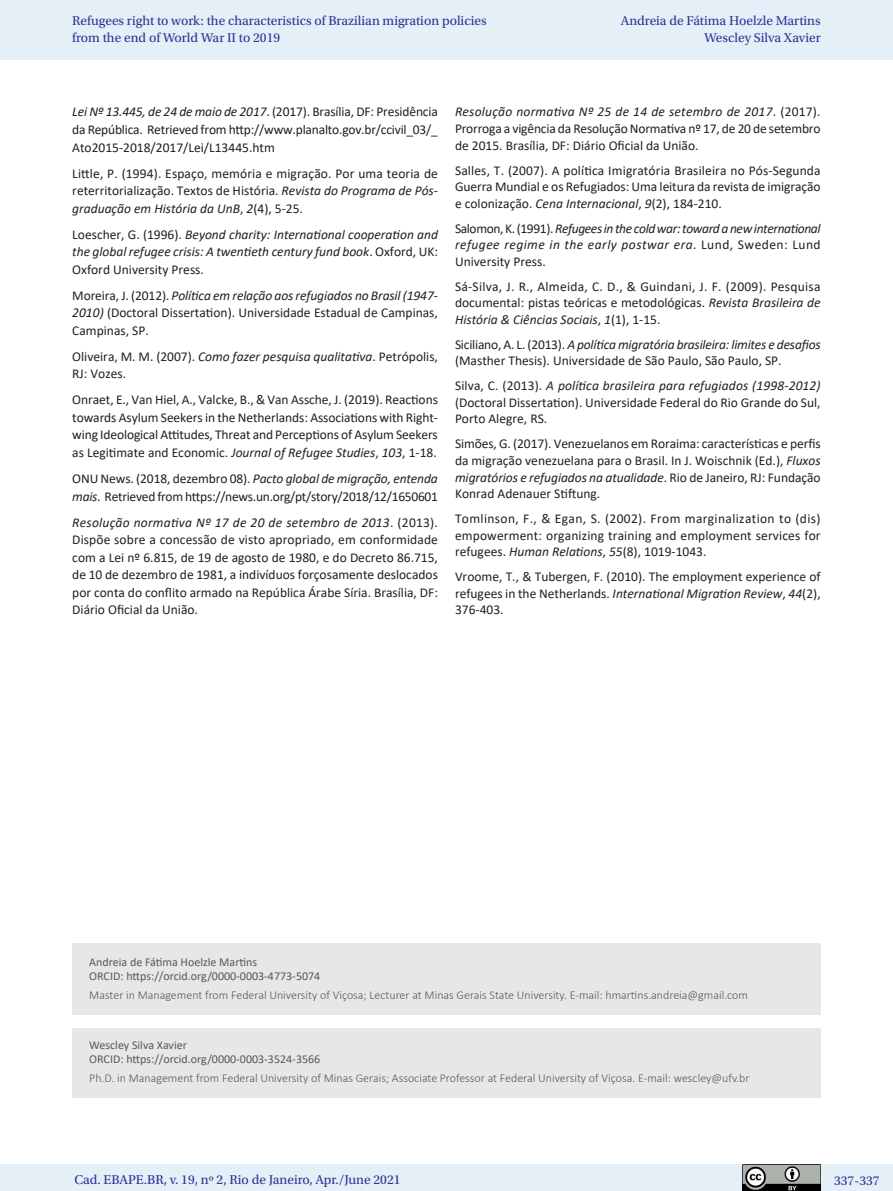
<style>
.page{position:relative;width:893px;height:1191px;background:#fff}
.page>*{position:absolute;margin:0;border:0;box-sizing:border-box;transform-origin:0 0}
.Referencias{font:13.5px/16.5px "Calibri";color:#231f20;text-align:justify}
.Referencias-2{font:italic 13.5px/17.5px "Calibri";color:#231f20;text-align:justify}
.t1{font:13.5px/16.5px "Utopia Std";color:#2b3393}
.Referencias-3{font:13.5px/17.5px "Calibri";letter-spacing:-.02em;color:#231f20}
._06_3_nota_de_fim_au{font:300 12px "Calibri";color:#57585a}
._06_3_nota_de_fim_au-2{font:12px "Calibri";color:#57585a}
.s1{font-style:italic}
.s2{font-style:normal}
</style>
<div class="page">
<div style="left:0;top:0;width:893px;height:60px;background:#e4eff8"></div>
<div style="left:0;top:1164px;width:893px;height:27px;background:#e4eff8"></div>
<img style="left:743px;top:1164px;width:78px;height:27px">
<div style="left:72px;top:942px;width:749px;height:155px;background:#e6e7e9"></div>
<div style="left:72px;top:1015px;width:751px;height:12px;background:#fff"></div>
<p class="t1" style="left:72px;top:13px;width:416px">Refugees right to work: the characteristics of Brazilian migration policies from the end of World War II to 2019</p>
<p class="t1" style="left:621px;top:13px;width:201px;text-align:right">Andreia de Fátima Hoelzle Martins<br>Wescley Silva Xavier</p>
<p class="Referencias" style="left:72px;top:103px;width:367px;line-height:17.5px"><span class="s1">Lei Nº 13.445, de 24 de maio de 2017</span>. (2017). Brasília, DF: Presidência da República. Retrieved from http://www.planalto.gov.br/ccivil_03/_ Ato2015-2018/2017/Lei/L13445.htm</p>
<p class="Referencias" style="left:72px;top:164px;width:367px;line-height:17.5px">Little, P. (1994). Espaço, memória e migração. Por uma teoria de reterritorialização. Textos de História. <span class="s1">Revista do Programa de Pós&shy;graduação em História da UnB</span>, <span class="s1">2</span>(4), 5-25.</p>
<p class="Referencias-2" style="left:72px;top:225px;width:367px"><span class="s2">Loescher, G. (1996).</span> Beyond charity: International cooperation and the global refugee crisis: A twentieth century fund book<span class="s2">. Oxford, UK:<br>Oxford University Press.</span></p>
<p class="Referencias" style="left:72px;top:286px;width:367px;line-height:17.5px">Moreira, J. (2012). <span class="s1">Política em relação aos refugiados no Brasil (1947- 2010)</span> (Doctoral Dissertation). Universidade Estadual de Campinas, Campinas, SP.</p>
<p class="Referencias" style="left:72px;top:347px;width:367px;line-height:17.5px">Oliveira, M. M. (2007). <span class="s1">Como fazer pesquisa qualitativa</span>. Petrópolis,<br>RJ: Vozes.</p>
<p class="Referencias" style="left:72px;top:391px;width:367px;line-height:17.5px">Onraet, E., Van Hiel, A., Valcke, B., &amp; Van Assche, J. (2019). Reactions towards Asylum Seekers in the Netherlands: Associations with Right&shy;wing Ideological Attitudes, Threat and Perceptions of Asylum Seekers as Legitimate and Economic. <span class="s1">Journal of Refugee Studies</span>, <span class="s1">103</span>, 1-18.</p>
<p class="Referencias-3" style="left:72px;top:469px;width:367px">ONU News. (2018, dezembro 08). <span class="s1">Pacto global de migração, entenda mais</span>. Retrieved from https://news.un.org/pt/story/2018/12/1650601</p>
<p class="Referencias" style="left:72px;top:513px;width:367px;line-height:17.5px"><span class="s1">Resolução normativa Nº 17 de 20 de setembro de 2013</span>. (2013).<br>Dispõe sobre a concessão de visto apropriado, em conformidade com a Lei nº 6.815, de 19 de agosto de 1980, e do Decreto 86.715, de 10 de dezembro de 1981, a indivíduos forçosamente deslocados por conta do conflito armado na República Árabe Síria. Brasília, DF:<br>Diário Oficial da União.</p>
<p class="Referencias" style="left:455px;top:103px;width:367px"><span class="s1">Resolução normativa Nº 25 de 14 de setembro de 2017</span>. (2017).<br>Prorroga a vigência da Resolução Normativa nº 17, de 20 de setembro de 2015. Brasília, DF: Diário Oficial da União.</p>
<p class="Referencias" style="left:455px;top:161px;width:367px">Salles, T. (2007). A política Imigratória Brasileira no Pós-Segunda Guerra Mundial e os Refugiados: Uma leitura da revista de imigração e colonização. <span class="s1">Cena Internacional</span>, <span class="s1">9</span>(2), 184-210.</p>
<p class="Referencias-2" style="left:455px;top:219px;width:367px;line-height:16.5px"><span class="s2">Salomon, K. (1991).</span> Refugees in the cold war: toward a new international refugee regime in the early postwar era<span class="s2">. Lund, Sweden: Lund University Press.</span></p>
<p class="Referencias" style="left:455px;top:278px;width:367px">Sá-Silva, J. R., Almeida, C. D., &amp; Guindani, J. F. (2009). Pesquisa documental: pistas teóricas e metodológicas. <span class="s1">Revista Brasileira de História &amp; Ciências Sociais</span>, <span class="s1">1</span>(1), 1-15.</p>
<p class="Referencias" style="left:455px;top:336px;width:367px">Siciliano, A. L. (2013). <span class="s1">A política migratória brasileira: limites e desafios </span>(Masther Thesis). Universidade de São Paulo, São Paulo, SP.</p>
<p class="Referencias" style="left:455px;top:377px;width:367px">Silva, C. (2013). <span class="s1">A política brasileira para refugiados (1998-2012) </span>(Doctoral Dissertation). Universidade Federal do Rio Grande do Sul, Porto Alegre, RS.</p>
<p class="Referencias" style="left:455px;top:435px;width:367px">Simões, G. (2017). Venezuelanos em Roraima: características e perfis da migração venezuelana para o Brasil. In J. Woischnik (Ed.), <span class="s1">Fluxos migratórios e refugiados na atualidade</span>. Rio de Janeiro, RJ: Fundação Konrad Adenauer Stiftung.</p>
<p class="Referencias" style="left:455px;top:510px;width:367px">Tomlinson, F., &amp; Egan, S. (2002). From marginalization to (dis) empowerment: organizing training and employment services for refugees. <span class="s1">Human Relations</span>, <span class="s1">55</span>(8), 1019-1043.</p>
<p class="Referencias" style="left:455px;top:568px;width:367px">Vroome, T., &amp; Tubergen, F. (2010). The employment experience of refugees in the Netherlands. <span class="s1">International Migration Review</span>, <span class="s1">44</span>(2), 376-403.</p>
<p class="_06_3_nota_de_fim_au-2" style="left:89px;top:953px;width:169px">Andreia de Fátima Hoelzle Martins</p>
<p class="_06_3_nota_de_fim_au-2" style="left:89px;top:968px;width:233px">ORCID: https://orcid.org/0000-0003-4773-5074</p>
<p class="_06_3_nota_de_fim_au" style="left:89px;top:987px;width:660px">Master in Management from Federal University of Viçosa; Lecturer at Minas Gerais State University. E-mail: hmartins.andreia@gmail.com</p>
<p class="_06_3_nota_de_fim_au-2" style="left:89px;top:1036px;width:99px">Wescley Silva Xavier</p>
<p class="_06_3_nota_de_fim_au-2" style="left:89px;top:1051px;width:233px">ORCID: https://orcid.org/0000-0003-3524-3566</p>
<p class="_06_3_nota_de_fim_au" style="left:89px;top:1070px;width:662px">Ph.D. in Management from Federal University of Minas Gerais; Associate Professor at Federal University of Viçosa. E-mail: wescley@ufv.br</p>
<p class="t1" style="left:74px;top:1171px;width:328px">Cad. EBAPE.BR, v. 19, nº 2, Rio de Janeiro, Apr./June 2021</p>
<p class="t1" style="left:834px;top:1172px;width:47px">337-337</p>
</div>
